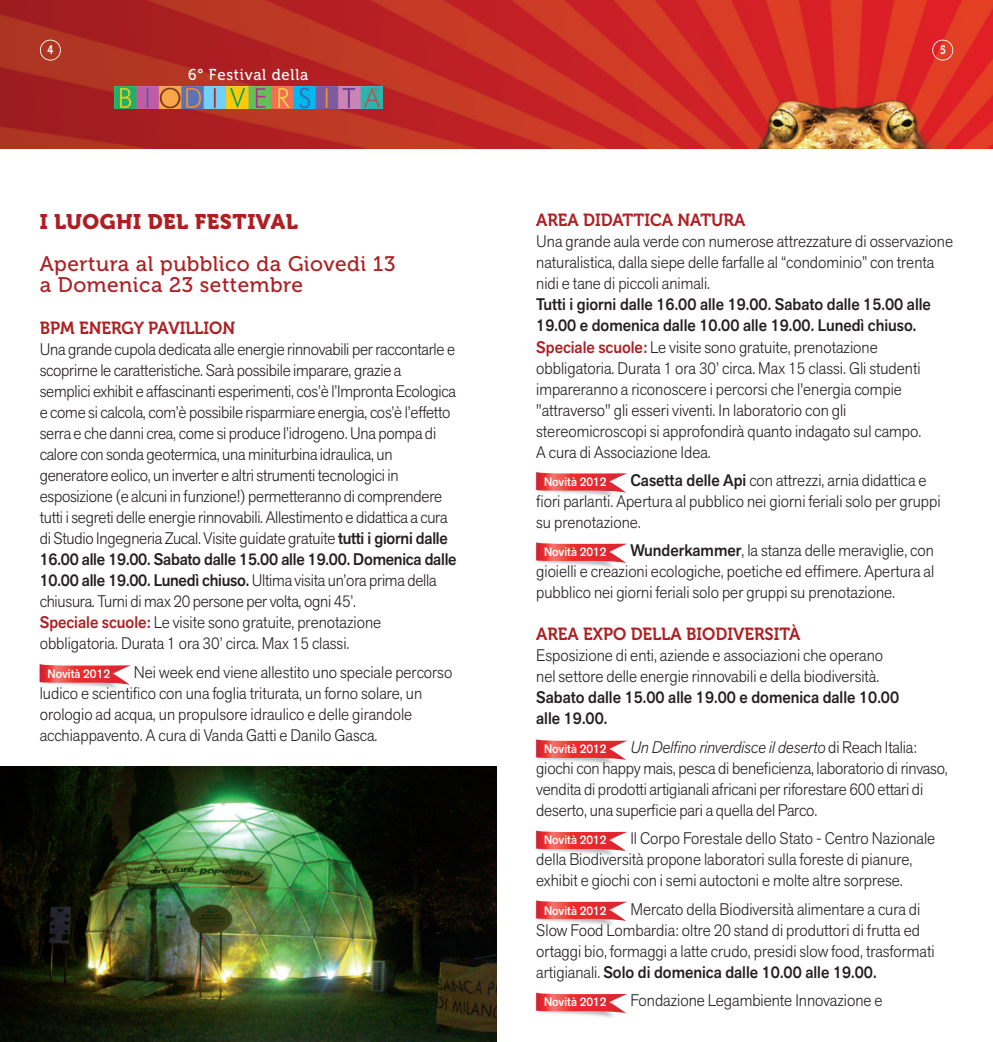
<style>
.page{position:relative;width:993px;height:1042px;background:#fff}
.page>*{position:absolute;margin:0;border:0;box-sizing:border-box;transform-origin:0 0}
.t1{font:21px/21px "Museo 500";letter-spacing:.025em;color:#ae1f22}
.t2{font:21px "Museo 900";letter-spacing:.025em;color:#ae1f22}
.t3{font:17.5px "Museo 700";color:#ae1f22;scale:.95 1}
.t4{font:300 16.62px/21px "Akzid Grtsk Next";color:#231f20;scale:.95 1}
.t5{font:500 16.62px/21px "Akzid Grtsk Next";color:#231f20;scale:.95 1}
.t6{font:15.75px "Museo 500";letter-spacing:.05em;color:#fff;scale:.95 1}
.t7{font:500 12.25px "Akzid Grtsk Next";color:#fff;scale:.95 1}
.t8{font:12.25px "Museo 700";color:#fff;scale:.8 1}
.s1{font-weight:500}
.s2{font-weight:500;color:#ae1f22}
.s3{font-style:italic}
</style>
<div class="page">
<img style="left:535px;top:481px;width:91px;height:87px">
<svg style="left:536px;top:472px;width:91px;height:21px;background:#e96667"></svg>
<svg style="left:536px;top:542px;width:91px;height:21px;background:#e96667"></svg>
<img style="left:535px;top:749px;width:78px;height:16px">
<svg style="left:536px;top:739px;width:91px;height:21px;background:#e96667"></svg>
<img style="left:535px;top:840px;width:91px;height:86px">
<svg style="left:536px;top:830px;width:91px;height:21px"></svg>
<svg style="left:536px;top:900px;width:91px;height:21px;background:#e96667"></svg>
<img style="left:535px;top:1002px;width:91px;height:16px">
<svg style="left:536px;top:992px;width:91px;height:21px"></svg>
<img style="left:38px;top:664px;width:79px;height:25px">
<svg style="left:40px;top:664px;width:91px;height:21px;background:#e96768"></svg>
<img style="left:0;top:0;width:992px;height:148px">
<div style="left:40px;top:40px;width:21px;height:21px;border:2px solid #fff;border-radius:50%"></div>
<div style="left:932px;top:40px;width:20px;height:21px;border:2px solid #fff;border-radius:50%"></div>
<img style="left:114px;top:86px;width:268px;height:23px">
<img style="left:0;top:766px;width:496px;height:276px">
<p class="t8" style="left:48px;top:42px;width:9px">4</p>
<p class="t8" style="left:939px;top:42px;width:9px">5</p>
<p class="t6" style="left:188px;top:69px;width:128px">6° Festival della</p>
<p class="t2" style="left:40px;top:210px;width:259px">I LUOGHI DEL FESTIVAL</p>
<p class="t1" style="left:40px;top:255px;width:357px">Apertura al pubblico da Giovedi 13 a Domenica 23 settembre</p>
<p class="t3" style="left:40px;top:318px;width:207px">BPM ENERGY PAVILLION</p>
<p class="t4" style="left:40px;top:340px;width:440px">Una grande cupola dedicata alle energie rinnovabili per raccontarle e scoprirne le caratteristiche. Sarà possibile imparare, grazie a<br>semplici exhibit e affascinanti esperimenti, cos’è l’Impronta Ecologica e come si calcola, com’è possibile risparmiare energia, cos’è l’effetto serra e che danni crea, come si produce l’idrogeno. Una pompa di calore con sonda geotermica, una miniturbina idraulica, un generatore eolico, un inverter e altri strumenti tecnologici in esposizione (e alcuni in funzione!) permetteranno di comprendere tutti i segreti delle energie rinnovabili. Allestimento e didattica a cura di Studio Ingegneria Zucal. Visite guidate gratuite <span class="s1">tutti i giorni dalle 16.00 alle 19.00. Sabato dalle 15.00 alle 19.00. Domenica dalle 10.00 alle 19.00. Lunedì chiuso.</span> Ultima visita un’ora prima della chiusura. Turni di max 20 persone per volta, ogni 45’.<br><span class="s2">Speciale scuole:</span> Le visite sono gratuite, prenotazione obbligatoria. Durata 1 ora 30’ circa. Max 15 classi.</p>
<p class="t7" style="left:48px;top:669px;width:67px">Novità 2012</p>
<p class="t4" style="left:40px;top:663px;width:435px;text-indent:94px">Nei week end viene allestito uno speciale percorso ludico e scientifico con una foglia triturata, un forno solare, un orologio ad acqua, un propulsore idraulico e delle girandole acchiappavento. A cura di Vanda Gatti e Danilo Gasca.</p>
<p class="t3" style="left:536px;top:210px;width:222px">AREA DIDATTICA NATURA</p>
<p class="t4" style="left:536px;top:233px;width:440px">Una grande aula verde con numerose attrezzature di osservazione naturalistica, dalla siepe delle farfalle al “condominio” con trenta nidi e tane di piccoli animali.</p>
<p class="t4" style="left:536px;top:296px;width:417px"><span class="s1">Tutti i giorni dalle 16.00 alle 19.00. Sabato dalle 15.00 alle 19.00 e domenica dalle 10.00 alle 19.00. Lunedì chiuso.<br></span><span class="s2">Speciale scuole:</span> Le visite sono gratuite, prenotazione obbligatoria. Durata 1 ora 30’ circa. Max 15 classi. Gli studenti impareranno a riconoscere i percorsi che l'energia compie "attraverso" gli esseri viventi. In laboratorio con gli stereomicroscopi si approfondirà quanto indagato sul campo.<br>A cura di Associazione Idea.</p>
<p class="t7" style="left:544px;top:477px;width:67px">Novità 2012</p>
<p class="t4" style="left:536px;top:471px;width:427px;text-indent:94px"><span class="s1">Casetta delle Api</span> con attrezzi, arnia didattica e fiori parlanti. Apertura al pubblico nei giorni feriali solo per gruppi su prenotazione.</p>
<p class="t7" style="left:544px;top:548px;width:67px">Novità 2012</p>
<p class="t4" style="left:536px;top:542px;width:420px;text-align:justify;text-indent:94px"><span class="s1">Wunderkammer</span>, la stanza delle meraviglie, con gioielli e creazioni ecologiche, poetiche ed effimere. Apertura al pubblico nei giorni feriali solo per gruppi su prenotazione.</p>
<p class="t3" style="left:536px;top:624px;width:279px">AREA EXPO DELLA BIODIVERSITÀ</p>
<p class="t4" style="left:536px;top:647px;width:366px">Esposizione di enti, aziende e associazioni che operano nel settore delle energie rinnovabili e della biodiversità.</p>
<p class="t5" style="left:536px;top:689px;width:383px">Sabato dalle 15.00 alle 19.00 e domenica dalle 10.00 alle 19.00.</p>
<p class="t7" style="left:544px;top:744px;width:67px">Novità 2012</p>
<p class="t4" style="left:536px;top:738px;width:435px;text-indent:94px"><span class="s3">Un Delfino rinverdisce il deserto</span> di Reach Italia: giochi con happy mais, pesca di beneficienza, laboratorio di rinvaso, vendita di prodotti artigianali africani per riforestare 600 ettari di deserto, una superficie pari a quella del Parco.</p>
<p class="t7" style="left:544px;top:836px;width:67px">Novità 2012</p>
<p class="t4" style="left:536px;top:830px;width:421px;text-indent:94px">Il Corpo Forestale dello Stato - Centro Nazionale della Biodiversità propone laboratori sulla foreste di pianure, exhibit e giochi con i semi autoctoni e molte altre sorprese.</p>
<p class="t7" style="left:544px;top:906px;width:67px">Novità 2012</p>
<p class="t4" style="left:536px;top:900px;width:420px;text-indent:94px">Mercato della Biodiversità alimentare a cura di Slow Food Lombardia: oltre 20 stand di produttori di frutta ed ortaggi bio, formaggi a latte crudo, presidi slow food, trasformati artigianali. <span class="s1">Solo di domenica dalle 10.00 alle 19.00.</span></p>
<p class="t7" style="left:544px;top:997px;width:67px">Novità 2012</p>
<p class="t4" style="left:630px;top:991px;width:267px">Fondazione Legambiente Innovazione e</p>
</div>
